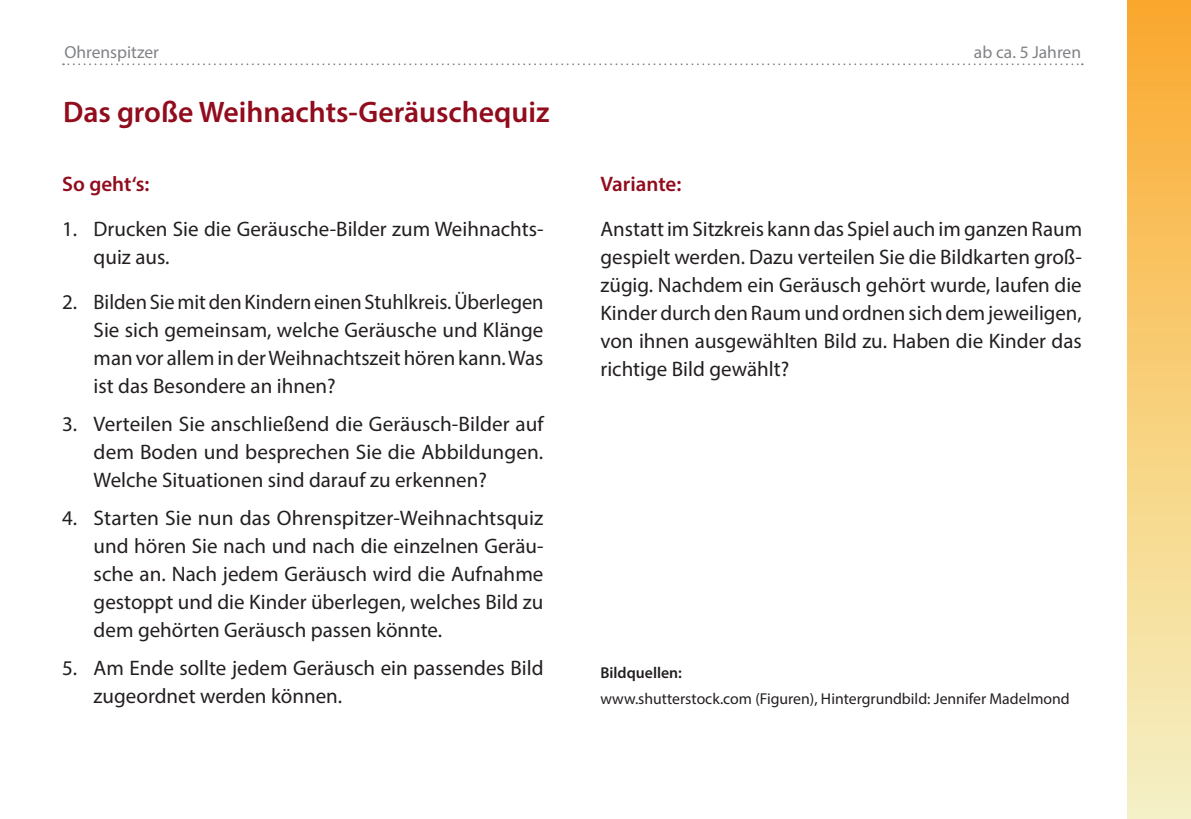
<style>
.page{position:relative;width:1191px;height:819px;background:#fff}
.page>*{position:absolute;margin:0;border:0;box-sizing:border-box;transform-origin:0 0}
.t1{font:600 29.75px "Myriad Pro";color:#910c1d}
.t2{font:21px/28px "Myriad Pro";color:#231f20;text-align:justify}
.t3{font:600 21px "Myriad Pro";color:#910c1d}
.t4{font:17.5px "Myriad Pro";color:#808285}
.t5{font:15.75px "Myriad Pro";color:#231f20}
.t6{font:600 15.75px "Myriad Pro";color:#231f20}
</style>
<div class="page">
<svg style="left:63px;top:63px;width:1019px;height:2px"></svg>
<div style="left:1128px;top:0;width:63px;height:819px;background:linear-gradient(to bottom,#fbaa2f,#f5f3c8)"></div>
<p class="t4" style="left:64px;top:41px;width:96px">Ohrenspitzer</p>
<p class="t4" style="left:974px;top:41px;width:109px">ab ca. 5 Jahren</p>
<h1 class="t1" style="left:63px;top:93px;width:488px">Das große Weihnachts-Geräuschequiz</h1>
<p class="t3" style="left:62px;top:171px;width:89px">So geht‘s:</p>
<p class="t2" style="left:94px;top:215px;width:451px;text-indent:-32px">1. Drucken Sie die Geräusche-Bilder zum Weihnachts&shy;quiz aus.</p>
<p class="t2" style="left:94px;top:287px;width:451px;text-indent:-32px">2. Bilden Sie mit den Kindern einen Stuhlkreis. Überlegen Sie sich gemeinsam, welche Geräusche und Klänge man vor allem in der Weihnachtszeit hören kann. Was ist das Besondere an ihnen?</p>
<p class="t2" style="left:94px;top:409px;width:451px;text-indent:-32px">3. Verteilen Sie anschließend die Geräusch-Bilder auf dem Boden und besprechen Sie die Abbildungen.<br>Welche Situationen sind darauf zu erkennen?</p>
<p class="t2" style="left:94px;top:503px;width:451px;text-indent:-32px">4. Starten Sie nun das Ohrenspitzer-Weihnachtsquiz und hören Sie nach und nach die einzelnen Geräu&shy;sche an. Nach jedem Geräusch wird die Aufnahme gestoppt und die Kinder überlegen, welches Bild zu dem gehörten Geräusch passen könnte.</p>
<p class="t2" style="left:94px;top:653px;width:451px;text-indent:-32px">5. Am Ende sollte jedem Geräusch ein passendes Bild zugeordnet werden können.</p>
<p class="t3" style="left:600px;top:171px;width:82px">Variante:</p>
<p class="t2" style="left:600px;top:215px;width:483px">Anstatt im Sitzkreis kann das Spiel auch im ganzen Raum gespielt werden. Dazu verteilen Sie die Bildkarten groß&shy;zügig. Nachdem ein Geräusch gehört wurde, laufen die Kinder durch den Raum und ordnen sich dem jeweiligen, von ihnen ausgewählten Bild zu. Haben die Kinder das richtige Bild gewählt?</p>
<p class="t6" style="left:600px;top:663px;width:83px">Bildquellen:</p>
<p class="t5" style="left:600px;top:689px;width:471px">www.shutterstock.com (Figuren), Hintergrundbild: Jennifer Madelmond</p>
</div>
